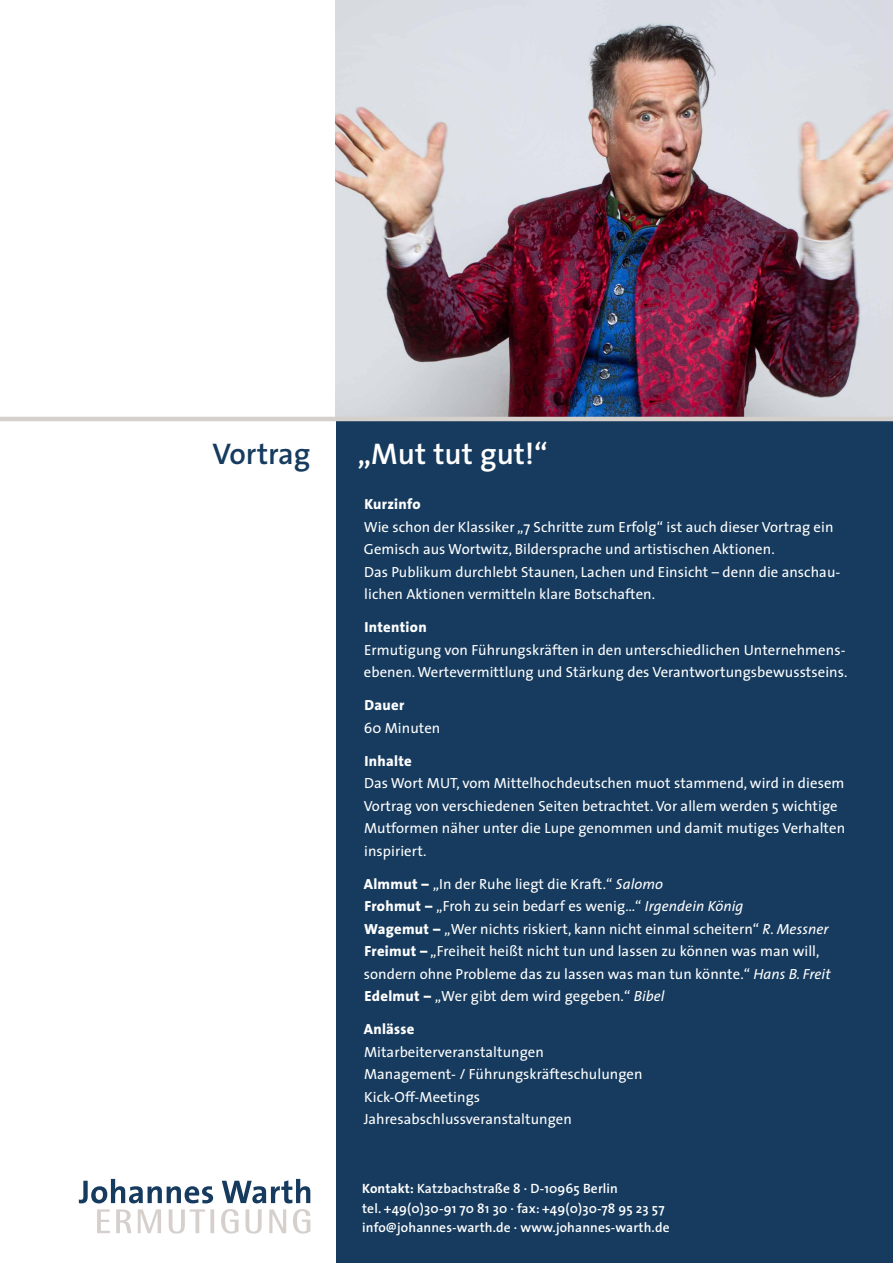
<style>
.page{position:relative;width:893px;height:1263px;background:#fff}
.page>*{position:absolute;margin:0;border:0;box-sizing:border-box;transform-origin:0 0}
.t1{font:600 30px "The Sans";color:#fff}
.t2{font:600 30px "The Sans";color:#163b5e}
.t3{font:14.7px/22.5px "The Sans";letter-spacing:.005em;color:#fff}
.t4{font:800 14.7px "The Sans";letter-spacing:.02em;color:#fff}
.t5{font:600 13.5px/19.5px "The Sans";letter-spacing:.01em;color:#fff}
.s1{font-weight:800}
.s2{font-style:italic}
.s3{font-weight:700}
</style>
<div class="page">
<div style="left:336px;top:0;width:557px;height:1263px;background:#163b5e"></div>
<img style="left:336px;top:0;width:557px;height:417px">
<svg style="left:79px;top:1179px;width:231px;height:24px"></svg>
<svg style="left:97px;top:1209px;width:213px;height:24px"></svg>
<hr style="left:0;top:417px;width:893px;height:4px;background:#d6d0cd">
<h1 class="t2" style="left:213px;top:429px;width:100px">Vortrag</h1>
<h1 class="t1" style="left:358px;top:429px;width:192px">„Mut tut gut!“</h1>
<p class="t4" style="left:364px;top:492px;width:58px">Kurzinfo</p>
<p class="t3" style="left:364px;top:515px;width:477px">Wie schon der Klassiker „7 Schritte zum Erfolg“ ist auch dieser Vortrag ein Gemisch aus Wortwitz, Bildersprache und artistischen Aktionen.<br>Das Publikum durchlebt Staunen, Lachen und Einsicht – denn die anschau&shy;lichen Aktionen vermitteln klare Botschaften.</p>
<p class="t4" style="left:364px;top:615px;width:64px">Intention</p>
<p class="t3" style="left:364px;top:638px;width:485px">Ermutigung von Führungskräften in den unterschiedlichen Unternehmens&shy;ebenen. Wertevermittlung und Stärkung des Verantwortungsbewusstseins.</p>
<p class="t4" style="left:364px;top:693px;width:41px">Dauer</p>
<p class="t3" style="left:364px;top:716px;width:78px">60 Minuten</p>
<p class="t4" style="left:364px;top:748px;width:49px">Inhalte</p>
<p class="t3" style="left:364px;top:771px;width:483px">Das Wort MUT, vom Mittelhochdeutschen muot stammend, wird in diesem Vortrag von verschiedenen Seiten betrachtet. Vor allem werden 5 wichtige Mutformen näher unter die Lupe genommen und damit mutiges Verhalten inspiriert.</p>
<p class="t3" style="left:364px;top:872px;width:468px"><span class="s1">Almmut –</span> „In der Ruhe liegt die Kraft.“ <span class="s2">Salomo<br></span><span class="s1">Frohmut –</span> „Froh zu sein bedarf es wenig…“ <span class="s2">Irgendein König<br></span><span class="s1">Wagemut –</span> „Wer nichts riskiert, kann nicht einmal scheitern“ <span class="s2">R. Messner </span><span class="s1">Freimut –</span> „Freiheit heißt nicht tun und lassen zu können was man will, sondern ohne Probleme das zu lassen was man tun könnte.“ <span class="s2">Hans B. Freit </span><span class="s1">Edelmut –</span> „Wer gibt dem wird gegeben.“ <span class="s2">Bibel</span></p>
<p class="t4" style="left:364px;top:1017px;width:52px">Anlässe</p>
<p class="t3" style="left:364px;top:1040px;width:280px">Mitarbeiterveranstaltungen<br>Management- / Führungskräfteschulungen<br>Kick-Off-Meetings<br>Jahresabschlussveranstaltungen</p>
<p class="t5" style="left:362px;top:1178px;width:309px"><span class="s3">Kontakt:</span> Katzbachstraße 8 · D-10965 Berlin<br>tel. +49(0)30-91 70 81 30 · fax: +49(0)30-78 95 23 57 info@johannes-warth.de · www.johannes-warth.de</p>
</div>
